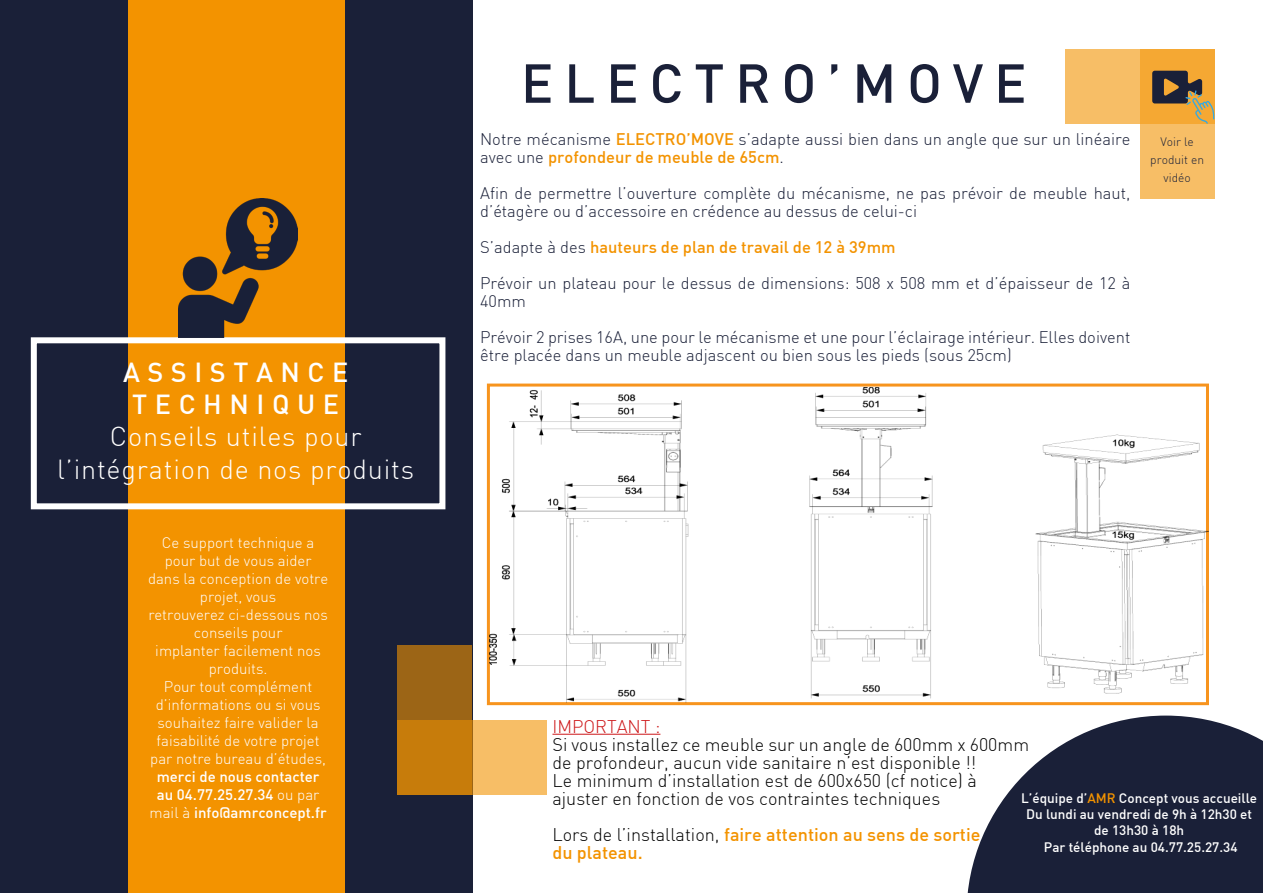
<style>
.page{position:relative;width:1263px;height:893px;background:#fff}
.page>*{position:absolute;margin:0;border:0;box-sizing:border-box;transform-origin:0 0}
.t1{font:500 54px "DIN";letter-spacing:.2em;color:#1a2038}
.t2{font:300 27px/32.4px "DIN";letter-spacing:.03em;color:#fff;text-align:center}
.t3{font:500 27px/32.4px "DIN";letter-spacing:.28em;color:#fff;text-align:center}
.t4{font:300 18px/18px "DIN";color:#000}
.t5{font:500 18px/18px "DIN";color:#f39300}
.t6{font:300 18px "DIN";color:#cd1719}
.t7{font:300 16.5px/18px "DIN";color:#1a2038}
.t8{font:300 15px/18px "DIN";color:#fff;text-align:center}
.t9{font:500 15px/18px "DIN";color:#fff;text-align:center}
.t10{font:500 13.5px/16.2px "DIN";color:#fff;text-align:center}
.t11{font:300 12px/18px "DIN";color:#1a2038;text-align:center}
.s1{font-weight:300}
.s2{font-weight:500;color:#f39300}
.s3{font-weight:300;color:#000}
.s4{color:#f39300}
</style>
<div class="page">
<div style="left:0;top:0;width:472px;height:893px;background:#1a2038"></div>
<svg style="left:967px;top:716px;width:296px;height:177px;fill:#1a2038"></svg>
<div style="left:128px;top:0;width:216px;height:893px;background:#f39300"></div>
<div style="left:31px;top:337px;width:414px;height:172px;border:6px solid #fff"></div>
<div style="left:1065px;top:49px;width:75px;height:75px;background:#f7be66"></div>
<div style="left:1140px;top:49px;width:74px;height:75px;background:#f5a833"></div>
<div style="left:1140px;top:124px;width:74px;height:74px;background:#f7be66"></div>
<div style="left:472px;top:720px;width:75px;height:74px;background:#f7be66"></div>
<div style="left:397px;top:720px;width:75px;height:74px;background:#c77c0b"></div>
<div style="left:397px;top:645px;width:75px;height:75px;background:#9c6516"></div>
<div style="left:487px;top:384px;width:722px;height:321px;border:3px solid #f7941e"></div>
<img style="left:490px;top:388px;width:719px;height:314px">
<img style="left:178px;top:198px;width:120px;height:139px">
<hr style="left:552px;top:734px;width:108px;height:1px;background:#cd1719">
<svg style="left:1152px;top:71px;width:62px;height:53px"></svg>
<h2 class="t3" style="left:123px;top:355px;width:227px">ASSISTANCE<br>TECHNIQUE</h2>
<h2 class="t2" style="left:57px;top:420px;width:358px">Conseils utiles pour l’intégration de nos produits</h2>
<p class="t8" style="left:148px;top:533px;width:182px">Ce support technique a pour but de vous aider dans la conception de votre projet, vous<br>retrouverez ci-dessous nos conseils pour<br>implanter facilement nos produits.<br>Pour tout complément d’informations ou si vous souhaitez faire valider la faisabilité de votre projet par notre bureau d’études,</p>
<p class="t9" style="left:150px;top:767px;width:179px">merci de nous contacter au 04.77.25.27.34 <span class="s1">ou par mail à</span> info@amrconcept.fr</p>
<h1 class="t1" style="left:521px;top:49px;width:507px">ELECTRO’MOVE</h1>
<p class="t7" style="left:480px;top:130px;width:652px">Notre mécanisme <span class="s2">ELECTRO’MOVE</span> s’adapte aussi bien dans un angle que sur un linéaire avec une <span class="s2">profondeur de meuble de 65cm</span>.</p>
<p class="t7" style="left:480px;top:184px;width:652px">Afin de permettre l’ouverture complète du mécanisme, ne pas prévoir de meuble haut, d’étagère ou d’accessoire en crédence au dessus de celui-ci</p>
<p class="t7" style="left:480px;top:229px;width:652px;line-height:36px">S’adapte à des <span class="s2">hauteurs de plan de travail de 12 à 39mm<br></span>Prévoir un plateau pour le dessus de dimensions: 508 x 508 mm et d’épaisseur de 12 à</p>
<p class="t7" style="left:480px;top:283px;width:652px;line-height:36px">40mm<br>Prévoir 2 prises 16A, une pour le mécanisme et une pour l’éclairage intérieur. Elles doivent</p>
<p class="t7" style="left:480px;top:346px;width:533px">être placée dans un meuble adjascent ou bien sous les pieds (sous 25cm)</p>
<p class="t11" style="left:1150px;top:133px;width:55px">Voir le produit en vidéo</p>
<p class="t6" style="left:552px;top:715px;width:109px">IMPORTANT :</p>
<p class="t4" style="left:552px;top:735px;width:478px">Si vous installez ce meuble sur un angle de 600mm x 600mm de profondeur, aucun vide sanitaire n’est disponible !!<br>Le minimum d’installation est de 600x650 (cf notice) à ajuster en fonction de vos contraintes techniques</p>
<p class="t5" style="left:552px;top:825px;width:430px"><span class="s3">Lors de l’installation,</span> faire attention au sens de sortie du plateau.</p>
<p class="t10" style="left:1021px;top:789px;width:238px">L’équipe d’<span class="s4">AMR</span> Concept vous accueille<br>Du lundi au vendredi de 9h à 12h30 et de 13h30 à 18h<br>Par téléphone au 04.77.25.27.34</p>
</div>
